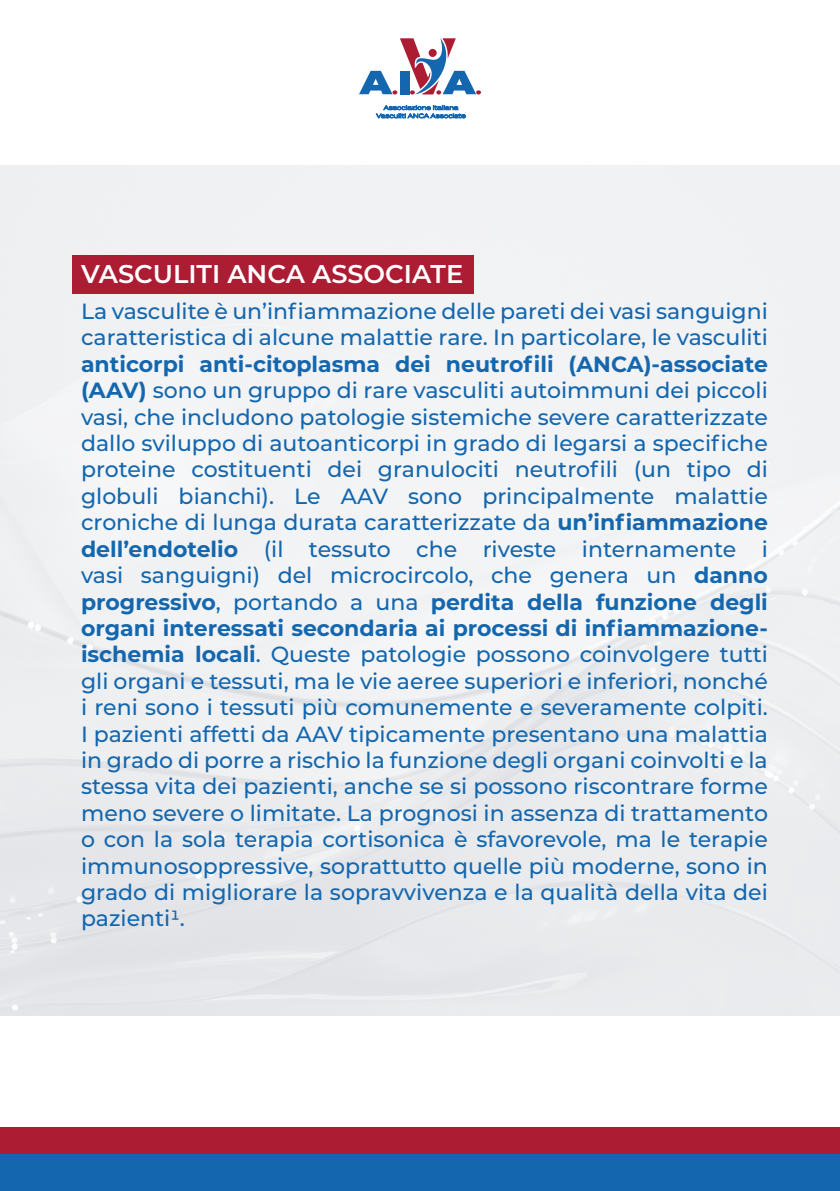
<style>
.page{position:relative;width:840px;height:1191px;background:#fff}
.page>*{position:absolute;margin:0;border:0;box-sizing:border-box;transform-origin:0 0}
.t1{font:600 25.6px "Montserrat";color:#fff}
.t2{font:500 22px/26.4px "Montserrat";color:#1467ae;text-align:justify}
.t3{font:5.8px/8.2px "Termina";color:#1467ae;text-align:center}
.s1{font-weight:700}
</style>
<div class="page">
<div style="left:0;top:1126px;width:839px;height:28px;background:#ac1c33"></div>
<div style="left:0;top:1154px;width:839px;height:37px;background:#1467ae"></div>
<svg style="left:359px;top:38px;width:121px;height:56px"></svg>
<div style="left:428px;top:49px;width:8px;height:8px;background:#ac1c33;border-radius:50%"></div>
<img style="left:0;top:165px;width:839px;height:851px">
<div style="left:72px;top:254px;width:401px;height:39px;background:#ac1c33"></div>
<p class="t3" style="left:376px;top:103px;width:91px">Associazione Italiana<br>Vasculiti ANCA Associate</p>
<p class="t1" style="left:81px;top:256px;width:383px">VASCULITI ANCA ASSOCIATE</p>
<p class="t2" style="left:81px;top:297px;width:688px">La vasculite è un’infiammazione delle pareti dei vasi sanguigni caratteristica di alcune malattie rare. In particolare, le vasculiti <span class="s1">anticorpi anti-citoplasma dei neutrofili (ANCA)-associate (AAV)</span> sono un gruppo di rare vasculiti autoimmuni dei piccoli vasi, che includono patologie sistemiche severe caratterizzate dallo sviluppo di autoanticorpi in grado di legarsi a specifiche proteine costituenti dei granulociti neutrofili (un tipo di globuli bianchi). Le AAV sono principalmente malattie croniche di lunga durata caratterizzate da <span class="s1">un’infiammazione dell’endotelio</span> (il tessuto che riveste internamente i vasi sanguigni) del microcircolo, che genera un <span class="s1">danno progressivo</span>, portando a una <span class="s1">perdita della funzione degli organi interessati secondaria ai processi di infiammazione&shy;ischemia locali</span>. Queste patologie possono coinvolgere tutti gli organi e tessuti, ma le vie aeree superiori e inferiori, nonché i reni sono i tessuti più comunemente e severamente colpiti.<br>I pazienti affetti da AAV tipicamente presentano una malattia in grado di porre a rischio la funzione degli organi coinvolti e la stessa vita dei pazienti, anche se si possono riscontrare forme meno severe o limitate. La prognosi in assenza di trattamento o con la sola terapia cortisonica è sfavorevole, ma le terapie immunosoppressive, soprattutto quelle più moderne, sono in grado di migliorare la sopravvivenza e la qualità della vita dei pazienti1.</p>
</div>
